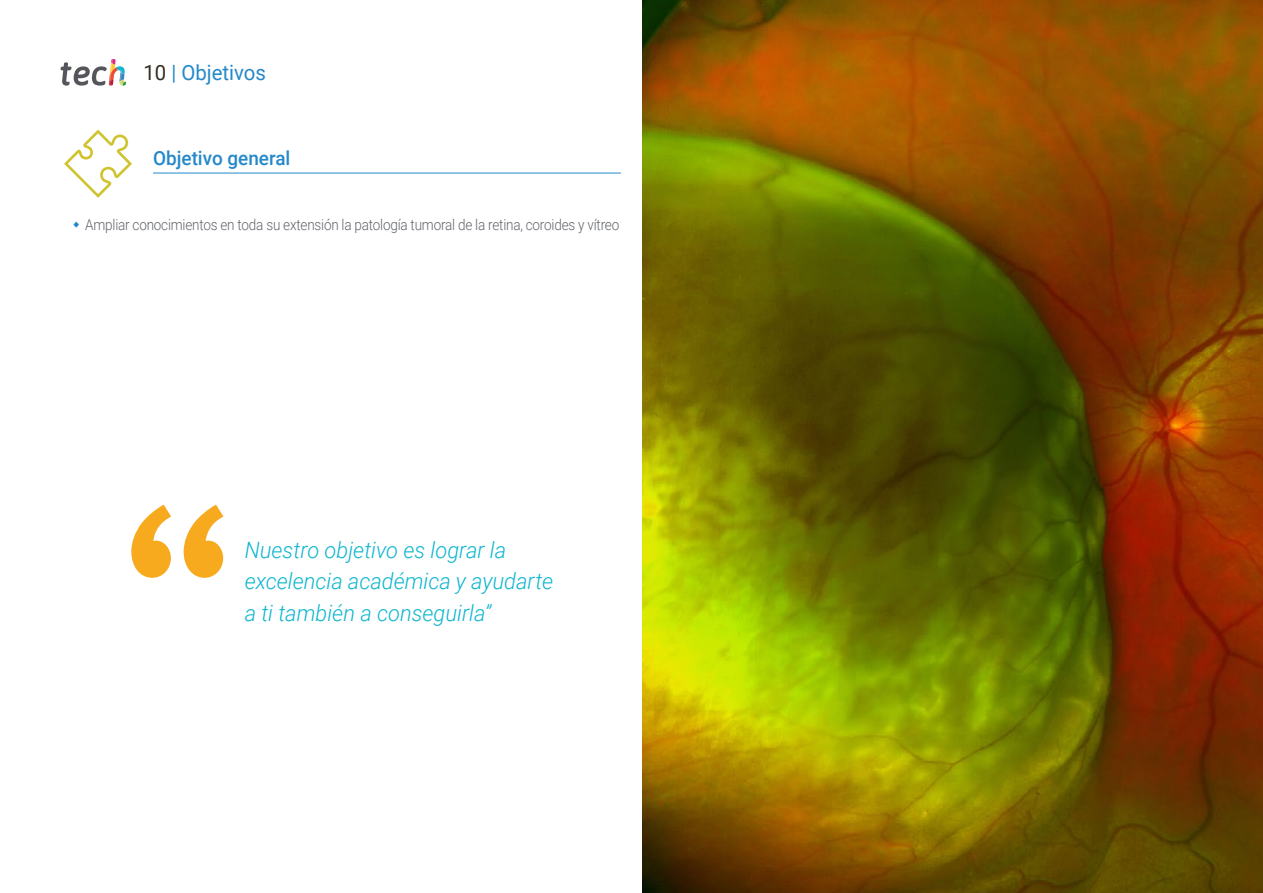
<style>
.page{position:relative;width:1263px;height:893px;background:#fff}
.page>*{position:absolute;margin:0;border:0;box-sizing:border-box;transform-origin:0 0}
.t1{font:italic 300 22.5px/31.5px "Roboto";color:#0fb6cf}
.t2{font:21px "Roboto";color:#2488c9}
.t3{font:500 19.5px "Roboto";color:#2488c9}
.t4{font:300 15px "Roboto";letter-spacing:-.015em;color:#61646a;scale:.9 1}
.s1{color:#312e20}
</style>
<div class="page">
<hr style="left:153px;top:173px;width:468px;height:1px;background:#2488c9">
<svg style="left:64px;top:130px;width:68px;height:68px"></svg>
<img style="left:642px;top:0;width:621px;height:893px">
<svg style="left:61px;top:59px;width:65px;height:27px"></svg>
<svg style="left:131px;top:505px;width:92px;height:73px"></svg>
<h2 class="t2" style="left:144px;top:57px;width:124px"><span class="s1">10</span> | Objetivos</h2>
<h3 class="t3" style="left:153px;top:144px;width:139px">Objetivo general</h3>
<p class="t4" style="left:85px;top:214px;width:595px">Ampliar conocimientos en toda su extensión la patología tumoral de la retina, coroides y vítreo</p>
<h1 class="t1" style="left:245px;top:533px;width:310px">Nuestro objetivo es lograr la excelencia académica y ayudarte a ti también a conseguirla”</h1>
</div>
